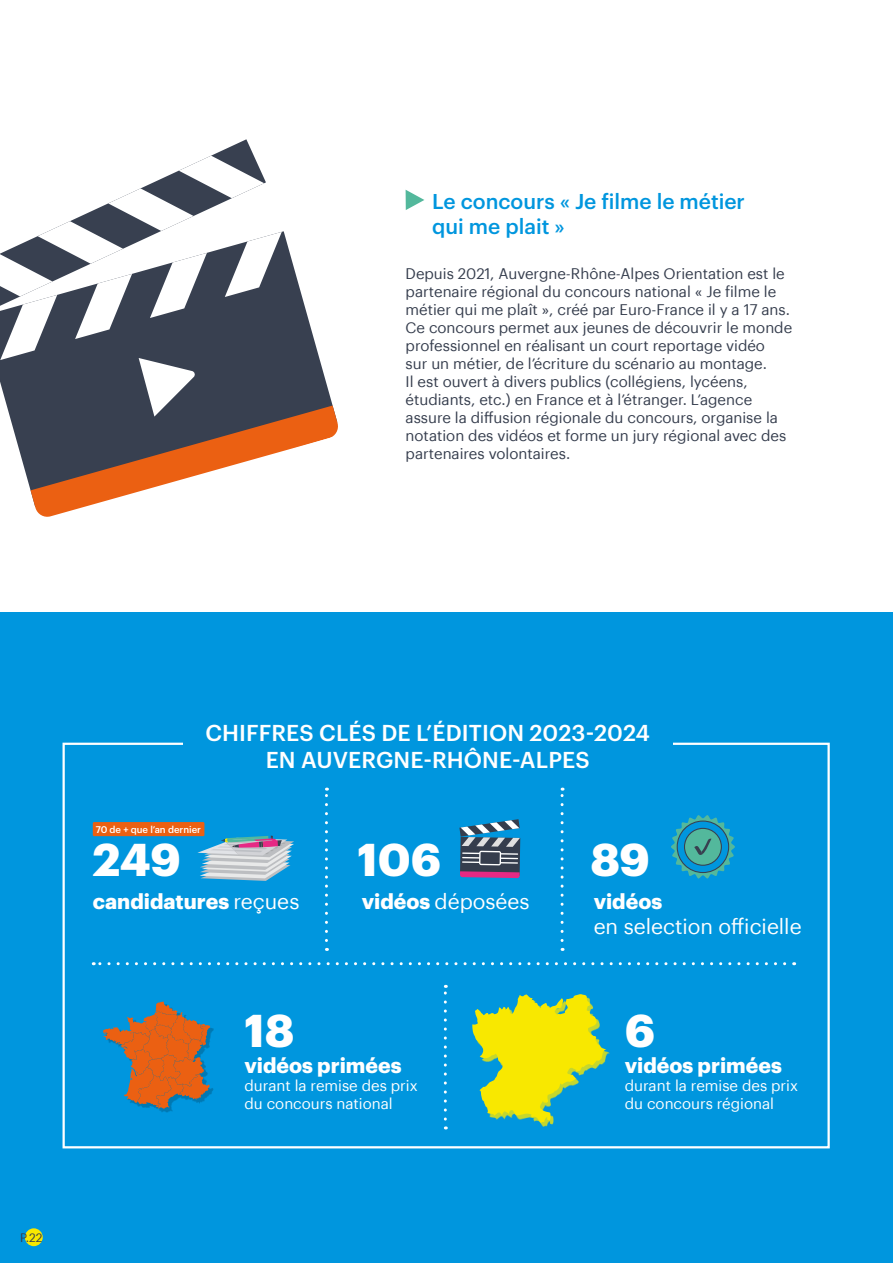
<style>
.page{position:relative;width:893px;height:1263px;background:#fff}
.page>*{position:absolute;margin:0;border:0;box-sizing:border-box;transform-origin:0 0}
.t1{font:700 45px "Graphik";color:#fff}
.t2{font:500 22.5px/27px "Graphik";letter-spacing:.005em;color:#fff;text-align:center}
.t3{font:700 21px "Graphik";color:#fff}
.t4{font:500 21px/25.2px "Graphik";color:#0096de}
.t5{font:21px "Graphik";color:#fff}
.t6{font:15px/18px "Graphik";color:#353d4d}
.t7{font:15px/18px "Graphik";color:#fff}
.t8{font:12px "Graphik";color:#353d4d}
.t9{font:500 9.45px "Graphik";color:#fff}
.s1{font-weight:400}
.s2{font-weight:700}
</style>
<div class="page">
<svg style="left:406px;top:190px;width:18px;height:20px"></svg>
<div style="left:0;top:612px;width:893px;height:651px;background:#0096de"></div>
<svg style="left:325px;top:788px;width:3px;height:152px"></svg>
<svg style="left:444px;top:985px;width:3px;height:134px"></svg>
<svg style="left:561px;top:788px;width:3px;height:152px"></svg>
<svg style="left:197px;top:836px;width:97px;height:45px"></svg>
<svg style="left:459px;top:819px;width:61px;height:59px"></svg>
<svg style="left:671px;top:815px;width:64px;height:64px"></svg>
<svg style="left:93px;top:962px;width:692px;height:3px"></svg>
<div style="left:106px;top:1004px;width:108px;height:108px;background:#000;opacity:.2"></div>
<svg style="left:103px;top:1001px;width:107px;height:108px"></svg>
<svg style="left:472px;top:994px;width:136px;height:129px"></svg>
<div style="left:93px;top:822px;width:111px;height:14px;background:#eb6012"></div>
<svg style="left:0;top:139px;width:338px;height:378px"></svg>
<div style="left:25px;top:1228px;width:18px;height:18px;background:#f8e800;border-radius:50%"></div>
<h3 class="t4" style="left:432px;top:187px;width:314px">Le concours « Je filme le métier qui me plait »</h3>
<p class="t6" style="left:406px;top:264px;width:388px">Depuis 2021, Auvergne-Rhône-Alpes Orientation est le partenaire régional du concours national « Je filme le métier qui me plaît », créé par Euro-France il y a 17 ans.<br>Ce concours permet aux jeunes de découvrir le monde professionnel en réalisant un court reportage vidéo<br>sur un métier, de l’écriture du scénario au montage.<br>Il est ouvert à divers publics (collégiens, lycéens, étudiants, etc.) en France et à l’étranger. L’agence assure la diffusion régionale du concours, organise la notation des vidéos et forme un jury régional avec des partenaires volontaires.</p>
<p class="t8" style="left:20px;top:1229px;width:24px">P.22</p>
<h2 class="t2" style="left:205px;top:717px;width:446px">CHIFFRES CLÉS DE L’ÉDITION 2023-2024<br>EN AUVERGNE-RHÔNE-ALPES</h2>
<p class="t9" style="left:96px;top:822px;width:107px">70 de + que l’an dernier</p>
<h1 class="t1" style="left:93px;top:825px;width:90px">249</h1>
<h3 class="t3" style="left:93px;top:885px;width:208px">candidatures <span class="s1">reçues</span></h3>
<h1 class="t1" style="left:358px;top:825px;width:85px">106</h1>
<h1 class="t1" style="left:590px;top:825px;width:61px">89</h1>
<h3 class="t5" style="left:362px;top:886px;width:169px"><span class="s2">vidéos</span> déposées</h3>
<h3 class="t3" style="left:594px;top:885px;width:70px">vidéos</h3>
<h3 class="t5" style="left:594px;top:911px;width:209px">en selection officielle</h3>
<h1 class="t1" style="left:244px;top:996px;width:51px">18</h1>
<h1 class="t1" style="left:625px;top:996px;width:32px">6</h1>
<h3 class="t3" style="left:244px;top:1049px;width:159px">vidéos primées</h3>
<p class="t7" style="left:244px;top:1075px;width:175px">durant la remise des prix du concours national</p>
<h3 class="t3" style="left:625px;top:1049px;width:159px">vidéos primées</h3>
<p class="t7" style="left:625px;top:1075px;width:175px">durant la remise des prix du concours régional</p>
</div>
